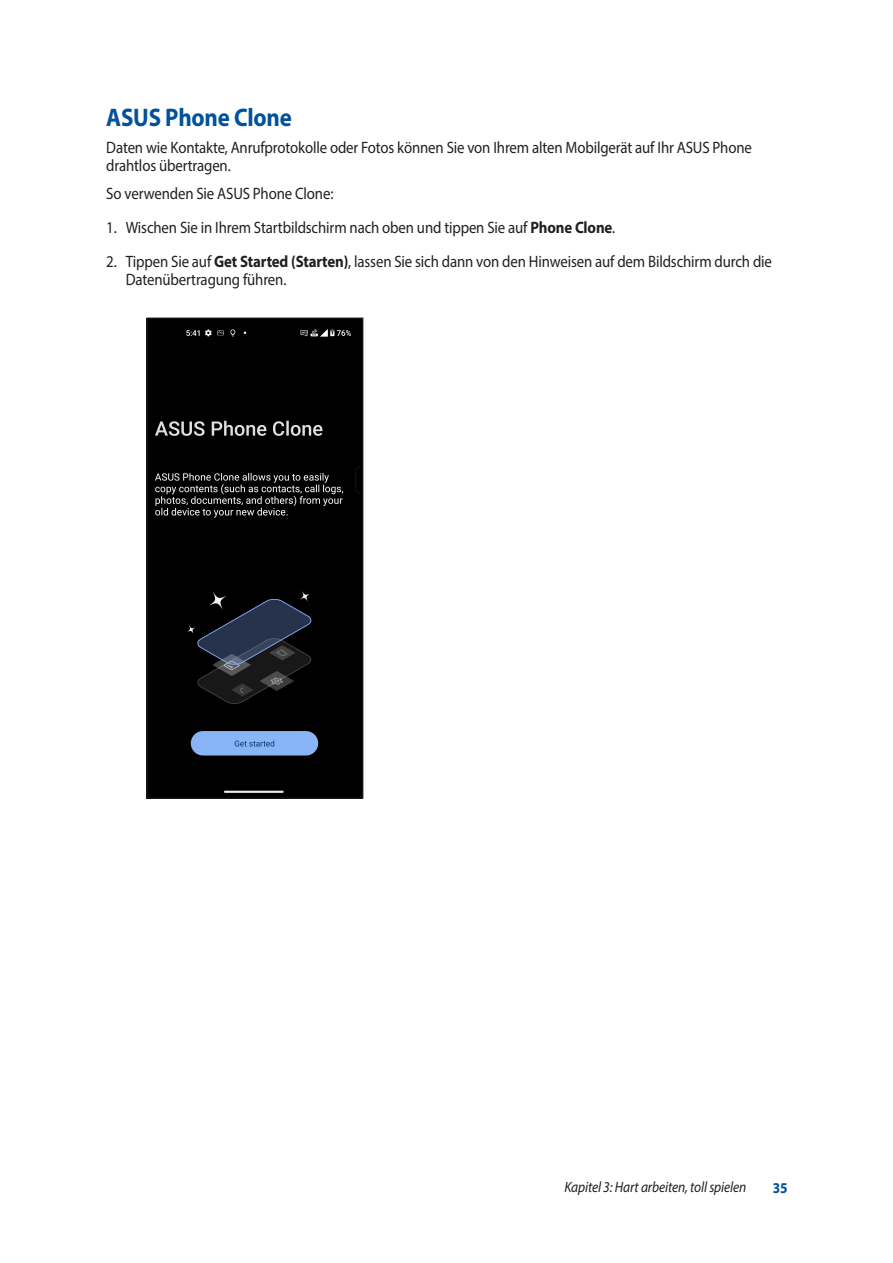
<style>
.page{position:relative;width:893px;height:1263px;background:#fff}
.page>*{position:absolute;margin:0;border:0;box-sizing:border-box;transform-origin:0 0}
.t1{font:700 25.5px "Myriad Pro";letter-spacing:-.01em;color:#01529a;scale:.9 1}
.t2{font:16.5px/18px "Myriad Pro";letter-spacing:-.01em;color:#231f20;scale:.9 1}
.t3{font:italic 15px "Myriad Pro";letter-spacing:-.01em;color:#231f20;scale:.9 1}
.t4{font:700 15px "Myriad Pro";color:#01529a;scale:.9 1}
.s1{font-weight:700}
</style>
<div class="page">
<img style="left:149px;top:320px;width:212px;height:476px">
<div style="left:147px;top:318px;width:216px;height:480px;border:1px solid #231f20"></div>
<h1 class="t1" style="left:106px;top:100px;width:208px">ASUS Phone Clone</h1>
<p class="t2" style="left:106px;top:138px;width:719px">Daten wie Kontakte, Anrufprotokolle oder Fotos können Sie von Ihrem alten Mobilgerät auf Ihr ASUS Phone drahtlos übertragen.</p>
<p class="t2" style="left:106px;top:184px;width:254px">So verwenden Sie ASUS Phone Clone:</p>
<p class="t2" style="left:106px;top:218px;width:567px">1. Wischen Sie in Ihrem Startbildschirm nach oben und tippen Sie auf <span class="s1">Phone Clone</span>.</p>
<p class="t2" style="left:126px;top:252px;width:719px;text-indent:-19px">2. Tippen Sie auf <span class="s1">Get Started (Starten)</span>, lassen Sie sich dann von den Hinweisen auf dem Bildschirm durch die<br>Datenübertragung führen.</p>
<p class="t3" style="left:564px;top:1178px;width:204px">Kapitel 3: Hart arbeiten, toll spielen</p>
<p class="t4" style="left:773px;top:1178px;width:18px">35</p>
</div>
